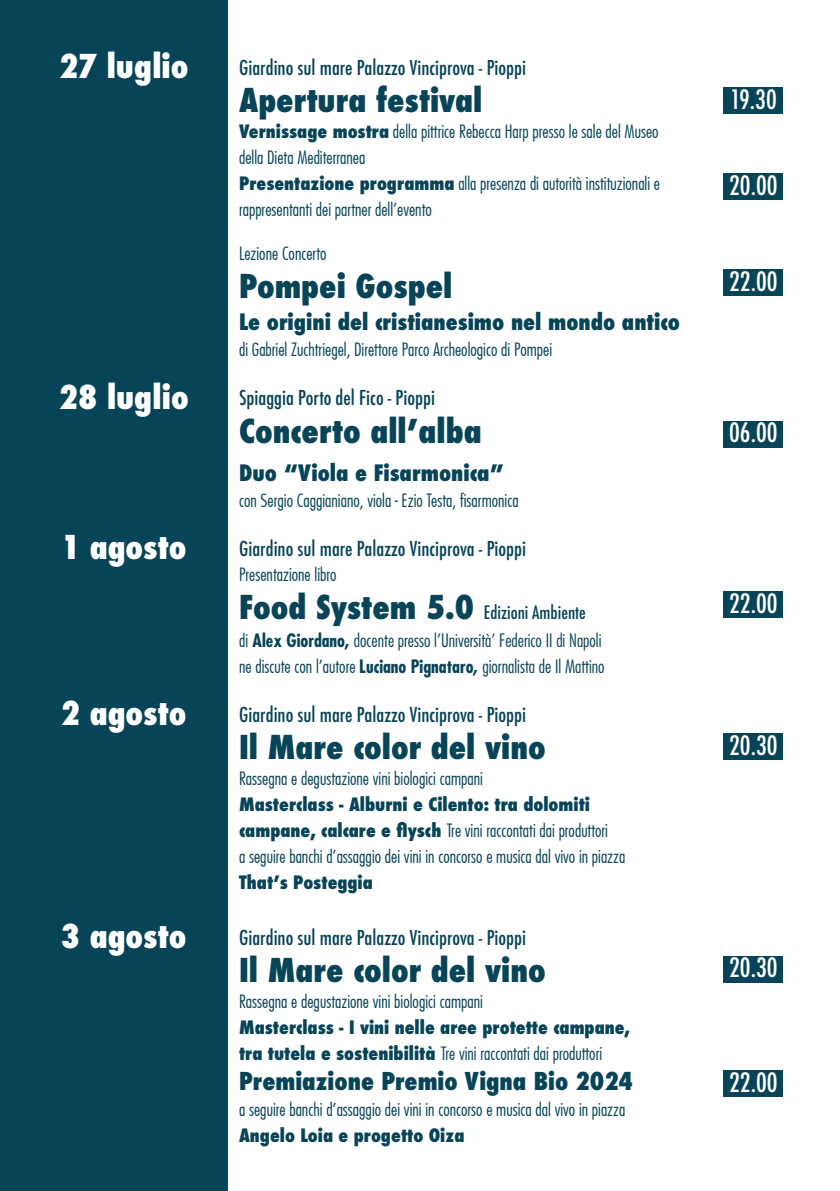
<style>
.page{position:relative;width:840px;height:1191px;background:#fff}
.page>*{position:absolute;margin:0;border:0;box-sizing:border-box;transform-origin:0 0}
.t1{font:800 condensed 32px "Futura";color:#074458}
.t2{font:800 condensed 32px "Futura";color:#fff}
.t3{font:500 condensed 26px "Futura";color:#fff}
.t4{font:800 condensed 24px "Futura";color:#074458}
.t5{font:800 condensed 22px "Futura";color:#074458}
.t6{font:500 condensed 20px "Futura";color:#074458}
.t7{font:300 condensed 18px/26px "Futura";color:#074458}
.t8{font:800 condensed 18px/26px "Futura";color:#074458}
.t9{font:300 condensed 18px/26px "Futura Std";color:#074458}
.s1{font-weight:800}
.s2{font-weight:800;font-size:32px}
.s3{font-weight:500}
.s4{font-family:"Futura"}
.s5{font-weight:700}
.s6{font-weight:300}
</style>
<div class="page">
<div style="left:0;top:0;width:227px;height:1191px;background:#074458"></div>
<div style="left:723px;top:87px;width:59px;height:27px;background:#074458"></div>
<div style="left:723px;top:269px;width:59px;height:27px;background:#074458"></div>
<div style="left:723px;top:421px;width:59px;height:26px;background:#074458"></div>
<div style="left:723px;top:591px;width:59px;height:26px;background:#074458"></div>
<div style="left:723px;top:733px;width:59px;height:27px;background:#074458"></div>
<div style="left:723px;top:173px;width:59px;height:27px;background:#074458"></div>
<div style="left:723px;top:955px;width:59px;height:27px;background:#074458"></div>
<div style="left:723px;top:1070px;width:59px;height:26px;background:#074458"></div>
<h1 class="t2" style="left:59px;top:44px;width:131px">27 luglio</h1>
<h1 class="t2" style="left:59px;top:375px;width:131px">28 luglio</h1>
<h1 class="t2" style="left:61px;top:525px;width:127px">1 agosto</h1>
<h1 class="t2" style="left:61px;top:691px;width:127px">2 agosto</h1>
<h1 class="t2" style="left:61px;top:914px;width:127px">3 agosto</h1>
<p class="t6" style="left:239px;top:55px;width:288px">Giardino sul mare Palazzo Vinciprova - Pioppi</p>
<h1 class="t1" style="left:239px;top:78px;width:245px">Apertura festival</h1>
<p class="t7" style="left:239px;top:118px;width:422px"><span class="s1">Vernissage mostra</span> della pittrice Rebecca Harp presso le sale del Museo della Dieta Mediterranea<br><span class="s1">Presentazione programma</span> alla presenza di autorità instituzionali e rappresentanti dei partner dell’evento</p>
<p class="t7" style="left:239px;top:241px;width:89px">Lezione Concerto</p>
<h1 class="t1" style="left:239px;top:265px;width:214px">Pompei Gospel</h1>
<p class="t5" style="left:239px;top:307px;width:442px">Le origini del cristianesimo nel mondo antico</p>
<p class="t7" style="left:239px;top:337px;width:314px">di Gabriel Zuchtriegel, Direttore Parco Archeologico di Pompei</p>
<p class="t6" style="left:239px;top:385px;width:197px">Spiaggia Porto del Fico - Pioppi</p>
<h1 class="t1" style="left:239px;top:409px;width:244px">Concerto all’alba</h1>
<p class="t5" style="left:239px;top:457px;width:266px">Duo “Viola e Fisarmonica”</p>
<p class="t7" style="left:239px;top:487px;width:281px">con Sergio Caggianiano, viola - Ezio Testa, fisarmonica</p>
<p class="t6" style="left:239px;top:535px;width:288px">Giardino sul mare Palazzo Vinciprova - Pioppi</p>
<p class="t7" style="left:239px;top:555px;width:348px;line-height:38px">Presentazione libro<br><span class="s2">Food System 5.0</span> <span class="s3">Edizioni Ambiente</span></p>
<p class="t9" style="left:239px;top:627px;width:367px"><span class="s4">di</span> <span class="s5">Alex Giordano,</span> docente presso l’Università’ Federico II di Napoli <span class="s4">ne discute con l’autore</span> <span class="s5">Luciano Pignataro,</span> giornalista de Il Mattino</p>
<p class="t6" style="left:239px;top:701px;width:288px">Giardino sul mare Palazzo Vinciprova - Pioppi</p>
<h1 class="t1" style="left:239px;top:725px;width:308px">Il Mare color del vino</h1>
<p class="t7" style="left:239px;top:765px;width:245px">Rassegna e degustazione vini biologici campani</p>
<p class="t7" style="left:239px;top:791px;width:388px"><span class="s1">Masterclass - Alburni e Cilento: tra dolomiti campane, calcare e flysch</span> Tre vini raccontati dai produttori<br>a seguire banchi d’assaggio dei vini in concorso e musica dal vivo in piazza</p>
<p class="t8" style="left:239px;top:869px;width:135px">That’s Posteggia</p>
<p class="t6" style="left:239px;top:924px;width:288px">Giardino sul mare Palazzo Vinciprova - Pioppi</p>
<h1 class="t1" style="left:239px;top:948px;width:308px">Il Mare color del vino</h1>
<p class="t7" style="left:239px;top:988px;width:245px">Rassegna e degustazione vini biologici campani</p>
<p class="t8" style="left:239px;top:1014px;width:392px">Masterclass - I vini nelle aree protette campane, tra tutela e sostenibilità <span class="s6">Tre vini raccontati dai produttori</span></p>
<h3 class="t4" style="left:239px;top:1064px;width:395px">Premiazione Premio Vigna Bio 2024</h3>
<p class="t7" style="left:239px;top:1096px;width:388px">a seguire banchi d’assaggio dei vini in concorso e musica dal vivo in piazza</p>
<p class="t8" style="left:239px;top:1122px;width:227px">Angelo Loia e progetto Oiza</p>
<h2 class="t3" style="left:729px;top:83px;width:48px">19.30</h2>
<h2 class="t3" style="left:728px;top:169px;width:50px">20.00</h2>
<h2 class="t3" style="left:728px;top:264px;width:50px">22.00</h2>
<h2 class="t3" style="left:728px;top:416px;width:50px">06.00</h2>
<h2 class="t3" style="left:728px;top:586px;width:50px">22.00</h2>
<h2 class="t3" style="left:728px;top:728px;width:50px">20.30</h2>
<h2 class="t3" style="left:728px;top:951px;width:50px">20.30</h2>
<h2 class="t3" style="left:728px;top:1065px;width:50px">22.00</h2>
</div>
